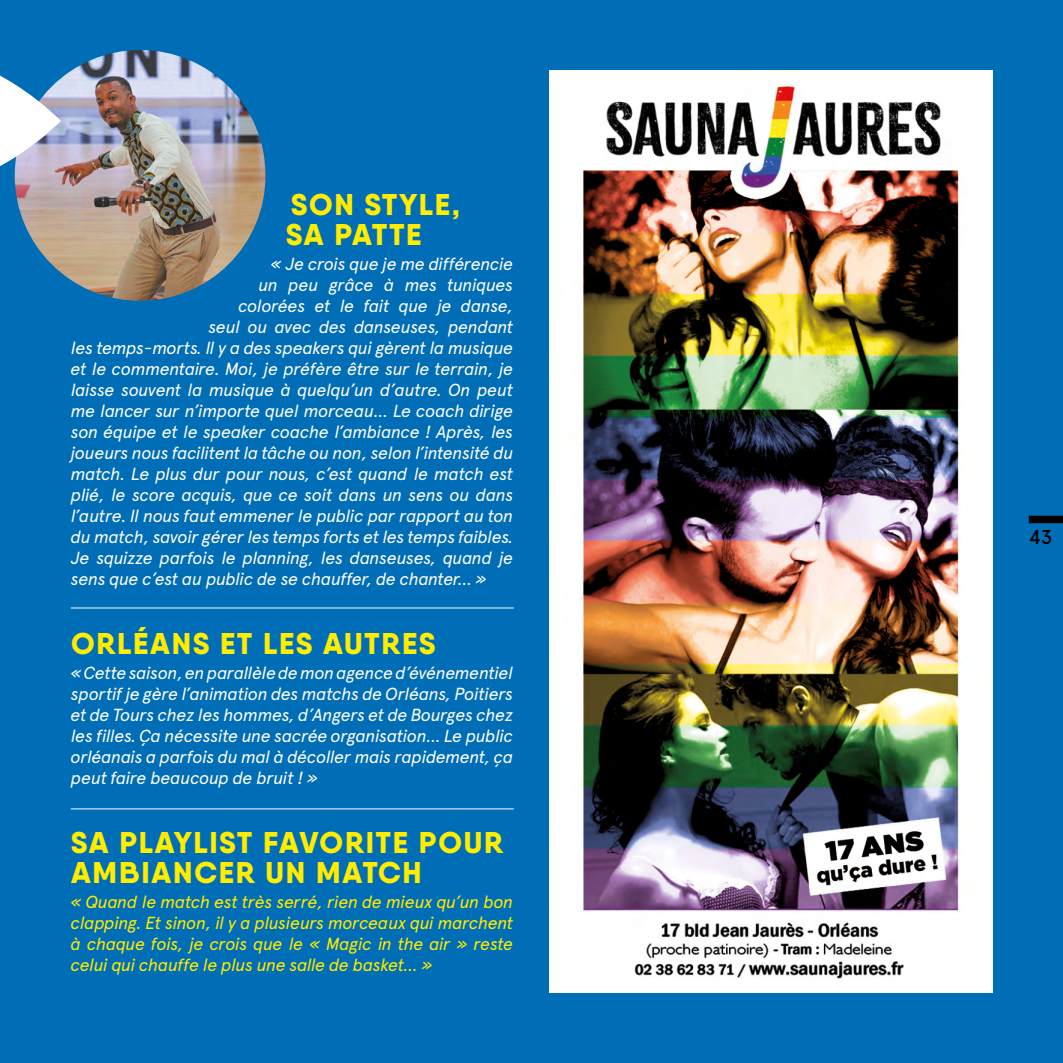
<style>
.page{position:relative;width:1063px;height:1063px;background:#006db7}
.page>*{position:absolute;margin:0;border:0;box-sizing:border-box;transform-origin:0 0}
.t1{font:800 30px/30px "Qanelas";letter-spacing:.06em;color:#ffed00}
.t2{font:500 20px "Apercu Pro";color:#000}
.t3{font:italic 17.5px/21px "Apercu Pro";letter-spacing:-.025em;color:#fff;text-align:justify}
.t4{font:italic 17.5px/21px "Apercu Pro";letter-spacing:-.025em;color:#ffed00;text-align:justify}
</style>
<div class="page">
<img style="left:549px;top:71px;width:443px;height:921px">
<img style="left:15px;top:50px;width:251px;height:251px;border-radius:125px">
<hr style="left:71px;top:608px;width:443px;height:1px;background:#fff">
<hr style="left:71px;top:808px;width:443px;height:1px;background:#fff">
<svg style="left:0;top:75px;width:61px;height:117px"></svg>
<div style="left:1029px;top:516px;width:34px;height:7px;background:#000"></div>
<h1 class="t1" style="left:286px;top:189px;width:176px">SON STYLE,<br>SA PATTE</h1>
<p class="t3" style="left:271px;top:252px;width:244px">« Je crois que je me différencie</p>
<p class="t3" style="left:258px;top:273px;width:257px">un peu grâce à mes tuniques</p>
<p class="t3" style="left:238px;top:294px;width:277px">colorées et le fait que je danse,</p>
<p class="t3" style="left:208px;top:315px;width:307px">seul ou avec des danseuses, pendant</p>
<p class="t3" style="left:71px;top:336px;width:444px">les temps-morts. Il y a des speakers qui gèrent la musique</p>
<p class="t3" style="left:71px;top:357px;width:444px">et le commentaire. Moi, je préfère être sur le terrain, je</p>
<p class="t3" style="left:71px;top:378px;width:444px">laisse souvent la musique à quelqu’un d’autre. On peut</p>
<p class="t3" style="left:71px;top:399px;width:444px">me lancer sur n’importe quel morceau… Le coach dirige</p>
<p class="t3" style="left:71px;top:420px;width:444px">son équipe et le speaker coache l’ambiance ! Après, les</p>
<p class="t3" style="left:71px;top:441px;width:444px">joueurs nous facilitent la tâche ou non, selon l’intensité du</p>
<p class="t3" style="left:71px;top:462px;width:444px">match. Le plus dur pour nous, c’est quand le match est</p>
<p class="t3" style="left:71px;top:483px;width:444px">plié, le score acquis, que ce soit dans un sens ou dans</p>
<p class="t3" style="left:71px;top:504px;width:444px">l’autre. Il nous faut emmener le public par rapport au ton</p>
<p class="t3" style="left:71px;top:525px;width:444px">du match, savoir gérer les temps forts et les temps faibles.</p>
<p class="t3" style="left:71px;top:546px;width:444px">Je squizze parfois le planning, les danseuses, quand je</p>
<p class="t3" style="left:71px;top:567px;width:417px">sens que c’est au public de se chauffer, de chanter... »</p>
<h1 class="t1" style="left:71px;top:628px;width:366px">ORLÉANS ET LES AUTRES</h1>
<p class="t3" style="left:71px;top:661px;width:444px">« Cette saison, en parallèle de mon agence d’événementiel sportif je gère l’animation des matchs de Orléans, Poitiers et de Tours chez les hommes, d’Angers et de Bourges chez les filles. Ça nécessite une sacrée organisation… Le public orléanais a parfois du mal à décoller mais rapidement, ça peut faire beaucoup de bruit ! »</p>
<h1 class="t1" style="left:71px;top:827px;width:434px">SA PLAYLIST FAVORITE POUR<br>AMBIANCER UN MATCH</h1>
<p class="t4" style="left:71px;top:891px;width:444px">« Quand le match est très serré, rien de mieux qu’un bon clapping. Et sinon, il y a plusieurs morceaux qui marchent à chaque fois, je crois que le « Magic in the air » reste celui qui chauffe le plus une salle de basket… »</p>
<p class="t2" style="left:1029px;top:522px;width:25px">43</p>
</div>
